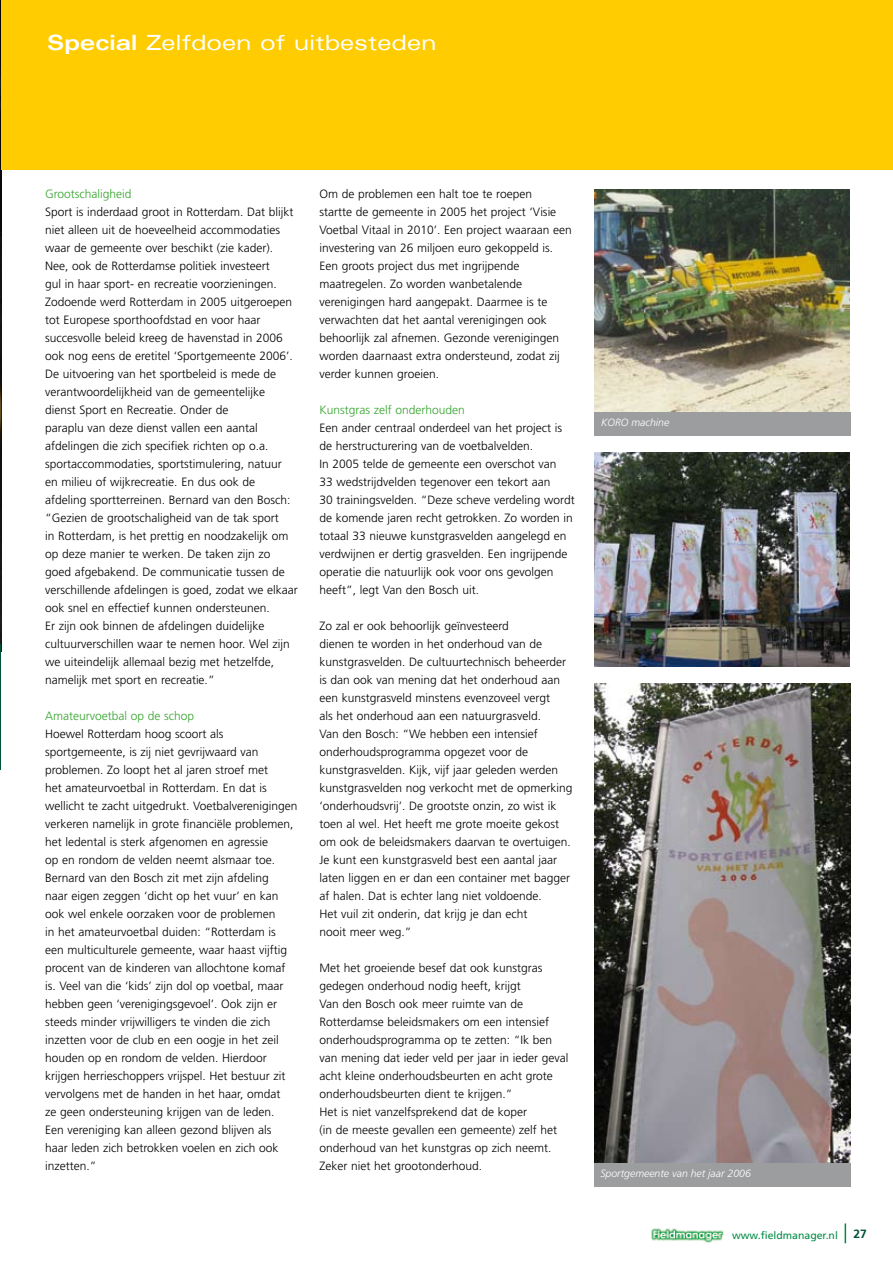
<style>
.page{position:relative;width:893px;height:1263px;background:#fff}
.page>*{position:absolute;margin:0;border:0;box-sizing:border-box;transform-origin:0 0}
.t1{font:expanded 21px "Univers";color:#fff}
.t2{font:300 12px/18px "Frutiger";color:#000}
.t3{font:300 12px "Frutiger";color:#35a32c}
.t4{font:700 12px "Frutiger";color:#00513c}
.t5{font:italic 300 10.5px "Frutiger";color:#fff}
.t6{font:10.5px "Frutiger";color:#008b45}
.s1{font-weight:700}
</style>
<div class="page">
<svg style="left:845px;top:1223px;width:1px;height:20px"></svg>
<img style="left:651px;top:1228px;width:73px;height:15px">
<img style="left:0;top:0;width:1px;height:644px">
<hr style="left:0;top:644px;width:1px;height:126px;background:#00513c">
<div style="left:1px;top:0;width:892px;height:170px;background:#fecc00"></div>
<img style="left:594px;top:453px;width:255px;height:213px">
<img style="left:595px;top:683px;width:256px;height:480px">
<div style="left:594px;top:1163px;width:257px;height:23px;background:#9c9d9f"></div>
<img style="left:594px;top:189px;width:255px;height:223px">
<div style="left:594px;top:412px;width:256px;height:24px;background:#9c9d9f"></div>
<h1 class="t1" style="left:47px;top:31px;width:391px"><span class="s1">Special</span> Zelfdoen of uitbesteden</h1>
<p class="t3" style="left:45px;top:187px;width:88px">Grootschaligheid</p>
<p class="t2" style="left:45px;top:203px;width:254px">Sport is inderdaad groot in Rotterdam. Dat blijkt niet alleen uit de hoeveelheid accommodaties waar de gemeente over beschikt (zie kader).<br>Nee, ook de Rotterdamse politiek investeert<br>gul in haar sport- en recreatie voorzieningen.<br>Zodoende werd Rotterdam in 2005 uitgeroepen tot Europese sporthoofdstad en voor haar succesvolle beleid kreeg de havenstad in 2006 ook nog eens de eretitel ‘Sportgemeente 2006’.<br>De uitvoering van het sportbeleid is mede de verantwoordelijkheid van de gemeentelijke dienst Sport en Recreatie. Onder de<br>paraplu van deze dienst vallen een aantal afdelingen die zich specifiek richten op o.a. sportaccommodaties, sportstimulering, natuur<br>en milieu of wijkrecreatie. En dus ook de afdeling sportterreinen. Bernard van den Bosch: “Gezien de grootschaligheid van de tak sport<br>in Rotterdam, is het prettig en noodzakelijk om op deze manier te werken. De taken zijn zo goed afgebakend. De communicatie tussen de verschillende afdelingen is goed, zodat we elkaar ook snel en effectief kunnen ondersteunen.<br>Er zijn ook binnen de afdelingen duidelijke cultuurverschillen waar te nemen hoor. Wel zijn we uiteindelijk allemaal bezig met hetzelfde, namelijk met sport en recreatie.”</p>
<p class="t3" style="left:45px;top:709px;width:151px">Amateurvoetbal op de schop</p>
<p class="t2" style="left:45px;top:725px;width:254px">Hoewel Rotterdam hoog scoort als sportgemeente, is zij niet gevrijwaard van problemen. Zo loopt het al jaren stroef met<br>het amateurvoetbal in Rotterdam. En dat is wellicht te zacht uitgedrukt. Voetbalverenigingen verkeren namelijk in grote financiële problemen, het ledental is sterk afgenomen en agressie<br>op en rondom de velden neemt alsmaar toe.<br>Bernard van den Bosch zit met zijn afdeling<br>naar eigen zeggen ‘dicht op het vuur’ en kan ook wel enkele oorzaken voor de problemen<br>in het amateurvoetbal duiden: “Rotterdam is een multiculturele gemeente, waar haast vijftig procent van de kinderen van allochtone komaf is. Veel van die ‘kids’ zijn dol op voetbal, maar hebben geen ‘verenigingsgevoel’. Ook zijn er steeds minder vrijwilligers te vinden die zich inzetten voor de club en een oogje in het zeil houden op en rondom de velden. Hierdoor krijgen herrieschoppers vrijspel. Het bestuur zit vervolgens met de handen in het haar, omdat<br>ze geen ondersteuning krijgen van de leden.<br>Een vereniging kan alleen gezond blijven als<br>haar leden zich betrokken voelen en zich ook inzetten.”</p>
<p class="t2" style="left:319px;top:185px;width:254px">Om de problemen een halt toe te roepen<br>startte de gemeente in 2005 het project ‘Visie Voetbal Vitaal in 2010’. Een project waaraan een investering van 26 miljoen euro gekoppeld is.<br>Een groots project dus met ingrijpende maatregelen. Zo worden wanbetalende verenigingen hard aangepakt. Daarmee is te verwachten dat het aantal verenigingen ook behoorlijk zal afnemen. Gezonde verenigingen worden daarnaast extra ondersteund, zodat zij verder kunnen groeien.</p>
<p class="t3" style="left:319px;top:403px;width:147px">Kunstgras zelf onderhouden</p>
<p class="t2" style="left:319px;top:419px;width:257px">Een ander centraal onderdeel van het project is de herstructurering van de voetbalvelden.<br>In 2005 telde de gemeente een overschot van<br>33 wedstrijdvelden tegenover een tekort aan<br>30 trainingsvelden. “Deze scheve verdeling wordt de komende jaren recht getrokken. Zo worden in totaal 33 nieuwe kunstgrasvelden aangelegd en verdwijnen er dertig grasvelden. Een ingrijpende operatie die natuurlijk ook voor ons gevolgen heeft”, legt Van den Bosch uit.</p>
<p class="t2" style="left:319px;top:617px;width:255px">Zo zal er ook behoorlijk geïnvesteerd<br>dienen te worden in het onderhoud van de kunstgrasvelden. De cultuurtechnisch beheerder is dan ook van mening dat het onderhoud aan een kunstgrasveld minstens evenzoveel vergt<br>als het onderhoud aan een natuurgrasveld.<br>Van den Bosch: “We hebben een intensief onderhoudsprogramma opgezet voor de kunstgrasvelden. Kijk, vijf jaar geleden werden kunstgrasvelden nog verkocht met de opmerking ‘onderhoudsvrij’. De grootste onzin, zo wist ik toen al wel. Het heeft me grote moeite gekost om ook de beleidsmakers daarvan te overtuigen.<br>Je kunt een kunstgrasveld best een aantal jaar laten liggen en er dan een container met bagger af halen. Dat is echter lang niet voldoende.<br>Het vuil zit onderin, dat krijg je dan echt<br>nooit meer weg.”</p>
<p class="t2" style="left:319px;top:959px;width:251px">Met het groeiende besef dat ook kunstgras gedegen onderhoud nodig heeft, krijgt<br>Van den Bosch ook meer ruimte van de Rotterdamse beleidsmakers om een intensief onderhoudsprogramma op te zetten: “Ik ben van mening dat ieder veld per jaar in ieder geval acht kleine onderhoudsbeurten en acht grote onderhoudsbeurten dient te krijgen.”<br>Het is niet vanzelfsprekend dat de koper<br>(in de meeste gevallen een gemeente) zelf het onderhoud van het kunstgras op zich neemt.<br>Zeker niet het grootonderhoud.</p>
<p class="t5" style="left:601px;top:416px;width:70px">KORO machine</p>
<p class="t5" style="left:600px;top:1167px;width:152px">Sportgemeente van het jaar 2006</p>
<p class="t6" style="left:732px;top:1229px;width:107px">www.fieldmanager.nl</p>
<p class="t4" style="left:853px;top:1227px;width:15px">27</p>
</div>
